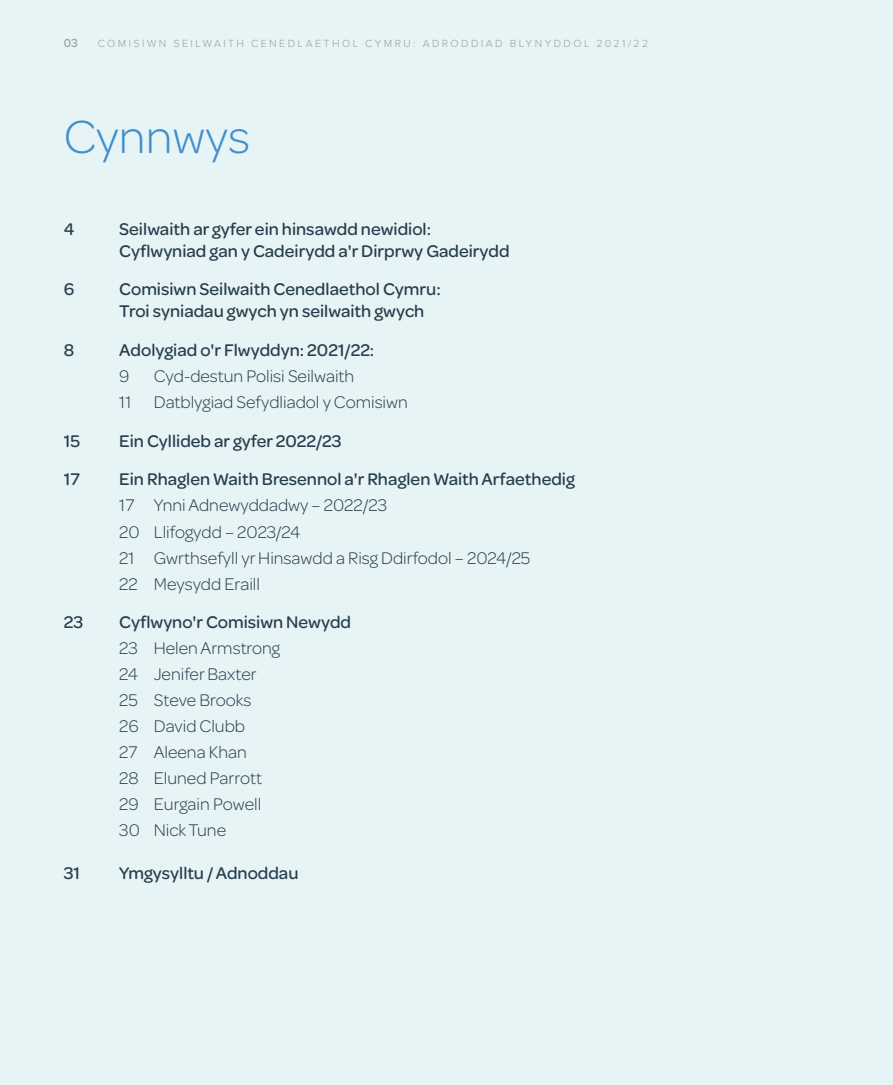
<style>
.page{position:relative;width:893px;height:1085px;background:#fff}
.page>*{position:absolute;margin:0;border:0;box-sizing:border-box;transform-origin:0 0}
.Page_Header{font:300 49.5px "Omnes";color:#418fcd}
.contents2{font:500 18px/21.8px "Omnes";color:#273e4c}
.Contents{font:300 18px "Omnes";color:#273e4c}
.contents2-2{font:300 18px "Omnes";color:#273e4c}
.Contents-2{font:500 18px "Omnes";color:#273e4c}
.Left_Page_Number{font:500 12px "Proxima Nova";color:#9d9d9c}
.t1{font:300 10.8px "Proxima Nova";letter-spacing:.225em;color:#9d9d9c}
</style>
<div class="page">
<div style="left:0;top:0;width:893px;height:1084px;background:#e6f4f6"></div>
<p class="Left_Page_Number" style="left:64px;top:34px;width:16px">03</p>
<p class="t1" style="left:98px;top:35px;width:552px">COMISIWN SEILWAITH CENEDLAETHOL CYMRU: ADRODDIAD BLYNYDDOL 2021/22</p>
<h1 class="Page_Header" style="left:64px;top:104px;width:188px">Cynnwys</h1>
<p class="contents2" style="left:64px;top:217px;width:12px">4</p>
<p class="contents2" style="left:119px;top:217px;width:392px">Seilwaith ar gyfer ein hinsawdd newidiol:<br>Cyflwyniad gan y Cadeirydd a'r Dirprwy Gadeirydd</p>
<p class="contents2" style="left:64px;top:277px;width:12px">6</p>
<p class="contents2" style="left:119px;top:277px;width:323px">Comisiwn Seilwaith Cenedlaethol Cymru:<br>Troi syniadau gwych yn seilwaith gwych</p>
<p class="contents2" style="left:64px;top:338px;width:12px">8</p>
<p class="contents2" style="left:119px;top:338px;width:257px">Adolygiad o'r Flwyddyn: 2021/22:</p>
<p class="Contents" style="left:119px;top:364px;width:12px">9</p>
<p class="Contents" style="left:154px;top:364px;width:202px">Cyd-destun Polisi Seilwaith</p>
<p class="Contents" style="left:119px;top:390px;width:290px">11 Datblygiad Sefydliadol y Comisiwn</p>
<p class="Contents-2" style="left:64px;top:428px;width:18px">15</p>
<p class="Contents-2" style="left:119px;top:428px;width:224px">Ein Cyllideb ar gyfer 2022/23</p>
<p class="contents2" style="left:64px;top:467px;width:18px">17</p>
<p class="contents2" style="left:119px;top:467px;width:457px">Ein Rhaglen Waith Bresennol a'r Rhaglen Waith Arfaethedig</p>
<p class="contents2-2" style="left:119px;top:493px;width:269px">17 Ynni Adnewyddadwy – 2022/23</p>
<p class="contents2-2" style="left:119px;top:519px;width:183px">20 Llifogydd – 2023/24</p>
<p class="contents2-2" style="left:119px;top:545px;width:413px">21 Gwrthsefyll yr Hinsawdd a Risg Ddirfodol – 2024/25</p>
<p class="contents2-2" style="left:119px;top:571px;width:142px">22 Meysydd Eraill</p>
<p class="contents2" style="left:64px;top:610px;width:21px">23</p>
<p class="contents2" style="left:119px;top:610px;width:233px">Cyflwyno'r Comisiwn Newydd</p>
<p class="Contents" style="left:119px;top:636px;width:162px">23 Helen Armstrong</p>
<p class="Contents" style="left:119px;top:662px;width:139px">24 Jenifer Baxter</p>
<p class="Contents" style="left:119px;top:688px;width:134px">25 Steve Brooks</p>
<p class="Contents" style="left:119px;top:714px;width:127px">26 David Clubb</p>
<p class="Contents" style="left:119px;top:740px;width:129px">27 Aleena Khan</p>
<p class="Contents" style="left:119px;top:766px;width:144px">28 Eluned Parrott</p>
<p class="Contents" style="left:119px;top:792px;width:144px">29 Eurgain Powell</p>
<p class="Contents" style="left:119px;top:818px;width:108px">30 Nick Tune</p>
<p class="contents2" style="left:64px;top:860px;width:18px">31</p>
<p class="contents2" style="left:119px;top:860px;width:181px">Ymgysylltu / Adnoddau</p>
</div>
